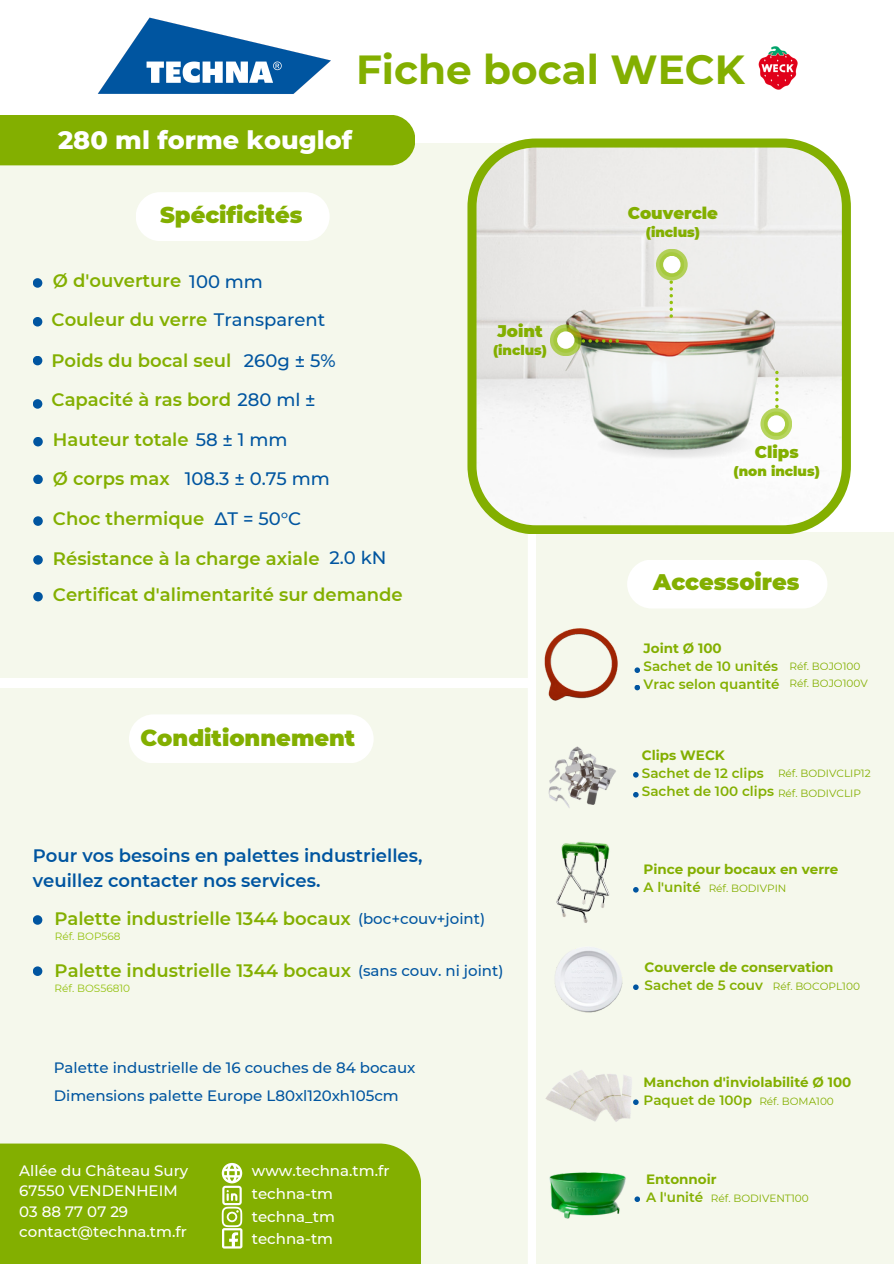
<style>
.page{position:relative;width:894px;height:1264px;background:#fff}
.page>*{position:absolute;margin:0;border:0;box-sizing:border-box;transform-origin:0 0}
.t1{font:700 40.5px "Montserrat";color:#83af00}
.t2{font:800 25.5px "Montserrat";color:#fff}
.t3{font:900 22.5px "Montserrat";color:#83af00}
.t4{font:600 18px "Montserrat";color:#83af00}
.t5{font:600 18px "Montserrat";color:#0055a0}
.t6{font:500 18px "Montserrat";color:#0055a0}
.t7{font:900 16.5px "Montserrat";color:#83af00}
.t8{font:500 15px "Montserrat";color:#0055a0}
.t9{font:500 15px "Montserrat";color:#fff}
.t10{font:600 13.5px "Montserrat";color:#83af00}
.t11{font:700 13.5px "Montserrat";color:#83af00}
.t12{font:900 13.5px "Montserrat";color:#83af00}
.t13{font:10.5px "Montserrat";color:#83af00}
.t14{font:10.5px "Montserrat";color:#93c10c}
.s1{font-weight:500;color:#0055a0}
</style>
<div class="page">
<div style="left:0;top:143px;width:527px;height:1120px;background:#f5f8ec"></div>
<div style="left:536px;top:532px;width:357px;height:92px;background:#f5f8ec"></div>
<svg style="left:467px;top:138px;width:383px;height:396px;fill:#eeedeb"></svg>
<div style="left:536px;top:588px;width:357px;height:675px;background:#f5f8ec"></div>
<div style="left:0;top:678px;width:527px;height:10px;background:#fff"></div>
<div style="left:33px;top:278px;width:9px;height:10px;background:#0055a0;border-radius:50%"></div>
<div style="left:33px;top:317px;width:9px;height:9px;background:#0055a0;border-radius:50%"></div>
<div style="left:33px;top:356px;width:9px;height:9px;background:#0055a0;border-radius:50%"></div>
<div style="left:33px;top:399px;width:9px;height:10px;background:#0055a0;border-radius:50%"></div>
<div style="left:33px;top:437px;width:10px;height:9px;background:#0055a0;border-radius:50%"></div>
<div style="left:33px;top:474px;width:10px;height:10px;background:#0055a0;border-radius:50%"></div>
<div style="left:33px;top:516px;width:10px;height:10px;background:#0055a0;border-radius:50%"></div>
<div style="left:33px;top:555px;width:10px;height:9px;background:#0055a0;border-radius:50%"></div>
<div style="left:0;top:115px;width:415px;height:50px;background:#83af00"></div>
<img style="left:545px;top:1065px;width:89px;height:61px">
<img style="left:540px;top:627px;width:80px;height:75px">
<img style="left:548px;top:746px;width:68px;height:62px">
<svg style="left:634px;top:667px;width:6px;height:6px"></svg>
<svg style="left:634px;top:684px;width:6px;height:6px"></svg>
<svg style="left:633px;top:772px;width:5px;height:5px"></svg>
<svg style="left:633px;top:792px;width:5px;height:5px"></svg>
<svg style="left:633px;top:984px;width:5px;height:6px"></svg>
<img style="left:554px;top:839px;width:57px;height:86px">
<svg style="left:633px;top:1099px;width:5px;height:5px"></svg>
<svg style="left:633px;top:887px;width:5px;height:5px"></svg>
<div style="left:129px;top:714px;width:244px;height:49px;background:#fff;border-radius:24px"></div>
<div style="left:136px;top:192px;width:193px;height:49px;background:#fff;border-radius:24px"></div>
<div style="left:33px;top:592px;width:10px;height:9px;background:#0055a0;border-radius:50%"></div>
<div style="left:627px;top:559px;width:200px;height:49px;background:#fff;border-radius:24px"></div>
<div style="left:0;top:1143px;width:421px;height:120px;background:#83af00"></div>
<svg style="left:222px;top:1162px;width:20px;height:86px"></svg>
<div style="left:33px;top:915px;width:9px;height:9px;background:#0055a0;border-radius:50%"></div>
<img style="left:552px;top:944px;width:72px;height:69px">
<img style="left:758px;top:46px;width:40px;height:43px">
<img style="left:97px;top:17px;width:233px;height:77px">
<svg style="left:760px;top:408px;width:32px;height:32px"></svg>
<svg style="left:763px;top:411px;width:25px;height:25px"></svg>
<div style="left:767px;top:415px;width:17px;height:17px;background:#fff;border-radius:50%"></div>
<img style="left:562px;top:302px;width:221px;height:152px">
<img style="left:595px;top:428px;width:161px;height:32px">
<svg style="left:655px;top:249px;width:32px;height:31px"></svg>
<svg style="left:659px;top:252px;width:25px;height:25px"></svg>
<div style="left:663px;top:256px;width:17px;height:17px;background:#fff;border-radius:50%"></div>
<svg style="left:669px;top:280px;width:3px;height:38px"></svg>
<svg style="left:581px;top:339px;width:37px;height:3px"></svg>
<svg style="left:549px;top:324px;width:32px;height:32px"></svg>
<svg style="left:553px;top:328px;width:25px;height:25px"></svg>
<div style="left:557px;top:331px;width:17px;height:18px;background:#fff;border-radius:50%"></div>
<div style="left:33px;top:966px;width:9px;height:9px;background:#0055a0;border-radius:50%"></div>
<img style="left:549px;top:1171px;width:77px;height:48px">
<svg style="left:634px;top:1196px;width:6px;height:5px"></svg>
<p class="t1" style="left:356px;top:45px;width:390px">Fiche bocal WECK</p>
<p class="t2" style="left:58px;top:124px;width:295px">280 ml forme kouglof</p>
<p class="t3" style="left:160px;top:202px;width:144px">Spécificités</p>
<p class="t4" style="left:53px;top:270px;width:211px">Ø d'ouverture <span class="s1">100 mm</span></p>
<p class="t4" style="left:52px;top:308px;width:275px">Couleur du verre <span class="s1">Transparent</span></p>
<p class="t4" style="left:52px;top:349px;width:181px">Poids du bocal seul</p>
<p class="t4" style="left:52px;top:389px;width:266px">Capacité à ras bord <span class="s1">280 ml ±</span></p>
<p class="t4" style="left:53px;top:428px;width:236px">Hauteur totale <span class="s1">58 ± 1 mm</span></p>
<p class="t4" style="left:53px;top:467px;width:118px">Ø corps max</p>
<p class="t4" style="left:53px;top:507px;width:153px">Choc thermique</p>
<p class="t4" style="left:53px;top:547px;width:268px">Résistance à la charge axiale</p>
<p class="t6" style="left:244px;top:349px;width:93px">260g ± 5%</p>
<p class="t6" style="left:185px;top:467px;width:147px">108.3 ± 0.75 mm</p>
<p class="t6" style="left:214px;top:507px;width:88px">ΔT = 50°C</p>
<p class="t6" style="left:329px;top:547px;width:59px">2.0 kN</p>
<p class="t4" style="left:53px;top:583px;width:351px">Certificat d'alimentarité sur demande</p>
<p class="t7" style="left:497px;top:321px;width:47px">Joint</p>
<p class="t12" style="left:493px;top:342px;width:55px">(inclus)</p>
<p class="t3" style="left:140px;top:724px;width:216px">Conditionnement</p>
<p class="t5" style="left:33px;top:845px;width:391px">Pour vos besoins en palettes industrielles,</p>
<p class="t5" style="left:33px;top:869px;width:289px">veuillez contacter nos services.</p>
<p class="t4" style="left:54px;top:907px;width:298px">Palette industrielle 1344 bocaux</p>
<p class="t8" style="left:358px;top:910px;width:128px">(boc+couv+joint)</p>
<p class="t14" style="left:55px;top:929px;width:67px">Réf. BOP568</p>
<p class="t4" style="left:55px;top:959px;width:298px">Palette industrielle 1344 bocaux</p>
<p class="t8" style="left:358px;top:961px;width:147px">(sans couv. ni joint)</p>
<p class="t14" style="left:55px;top:981px;width:77px">Réf. BOS56810</p>
<p class="t8" style="left:54px;top:1058px;width:363px">Palette industrielle de 16 couches de 84 bocaux</p>
<p class="t8" style="left:54px;top:1086px;width:346px">Dimensions palette Europe L80xl120xh105cm</p>
<p class="t9" style="left:19px;top:1161px;width:170px">Allée du Château Sury</p>
<p class="t9" style="left:19px;top:1181px;width:160px">67550 VENDENHEIM</p>
<p class="t9" style="left:19px;top:1202px;width:110px">03 88 77 07 29</p>
<p class="t9" style="left:19px;top:1222px;width:169px">contact@techna.tm.fr</p>
<p class="t9" style="left:252px;top:1161px;width:139px">www.techna.tm.fr</p>
<p class="t9" style="left:252px;top:1184px;width:83px">techna-tm</p>
<p class="t9" style="left:252px;top:1207px;width:84px">techna_tm</p>
<p class="t9" style="left:252px;top:1229px;width:83px">techna-tm</p>
<p class="t7" style="left:627px;top:203px;width:92px">Couvercle</p>
<p class="t12" style="left:645px;top:224px;width:55px">(inclus)</p>
<p class="t7" style="left:754px;top:442px;width:45px">Clips</p>
<p class="t12" style="left:733px;top:463px;width:88px">(non inclus)</p>
<p class="t3" style="left:653px;top:568px;width:148px">Accessoires</p>
<p class="t11" style="left:643px;top:639px;width:80px">Joint Ø 100</p>
<p class="t10" style="left:643px;top:657px;width:136px">Sachet de 10 unités</p>
<p class="t10" style="left:643px;top:675px;width:137px">Vrac selon quantité</p>
<p class="t13" style="left:789px;top:660px;width:73px">Réf. BOJO100</p>
<p class="t13" style="left:789px;top:677px;width:80px">Réf. BOJO100V</p>
<p class="t11" style="left:641px;top:747px;width:85px">Clips WECK</p>
<p class="t10" style="left:641px;top:765px;width:123px">Sachet de 12 clips</p>
<p class="t10" style="left:641px;top:783px;width:134px">Sachet de 100 clips</p>
<p class="t13" style="left:777px;top:767px;width:94px">Réf. BODIVCLIP12</p>
<p class="t13" style="left:777px;top:787px;width:84px">Réf. BODIVCLIP</p>
<p class="t11" style="left:643px;top:861px;width:196px">Pince pour bocaux en verre</p>
<p class="t10" style="left:643px;top:879px;width:59px">A l'unité</p>
<p class="t13" style="left:708px;top:882px;width:79px">Réf. BODIVPIN</p>
<p class="t11" style="left:644px;top:959px;width:190px">Couvercle de conservation</p>
<p class="t10" style="left:644px;top:977px;width:120px">Sachet de 5 couv</p>
<p class="t13" style="left:772px;top:979px;width:89px">Réf. BOCOPL100</p>
<p class="t11" style="left:643px;top:1073px;width:209px">Manchon d'inviolabilité Ø 100</p>
<p class="t10" style="left:643px;top:1091px;width:110px">Paquet de 100p</p>
<p class="t13" style="left:759px;top:1094px;width:76px">Réf. BOMA100</p>
<p class="t11" style="left:646px;top:1170px;width:72px">Entonnoir</p>
<p class="t10" style="left:646px;top:1188px;width:59px">A l'unité</p>
<p class="t13" style="left:710px;top:1191px;width:99px">Réf. BODIVENT100</p>
</div>
